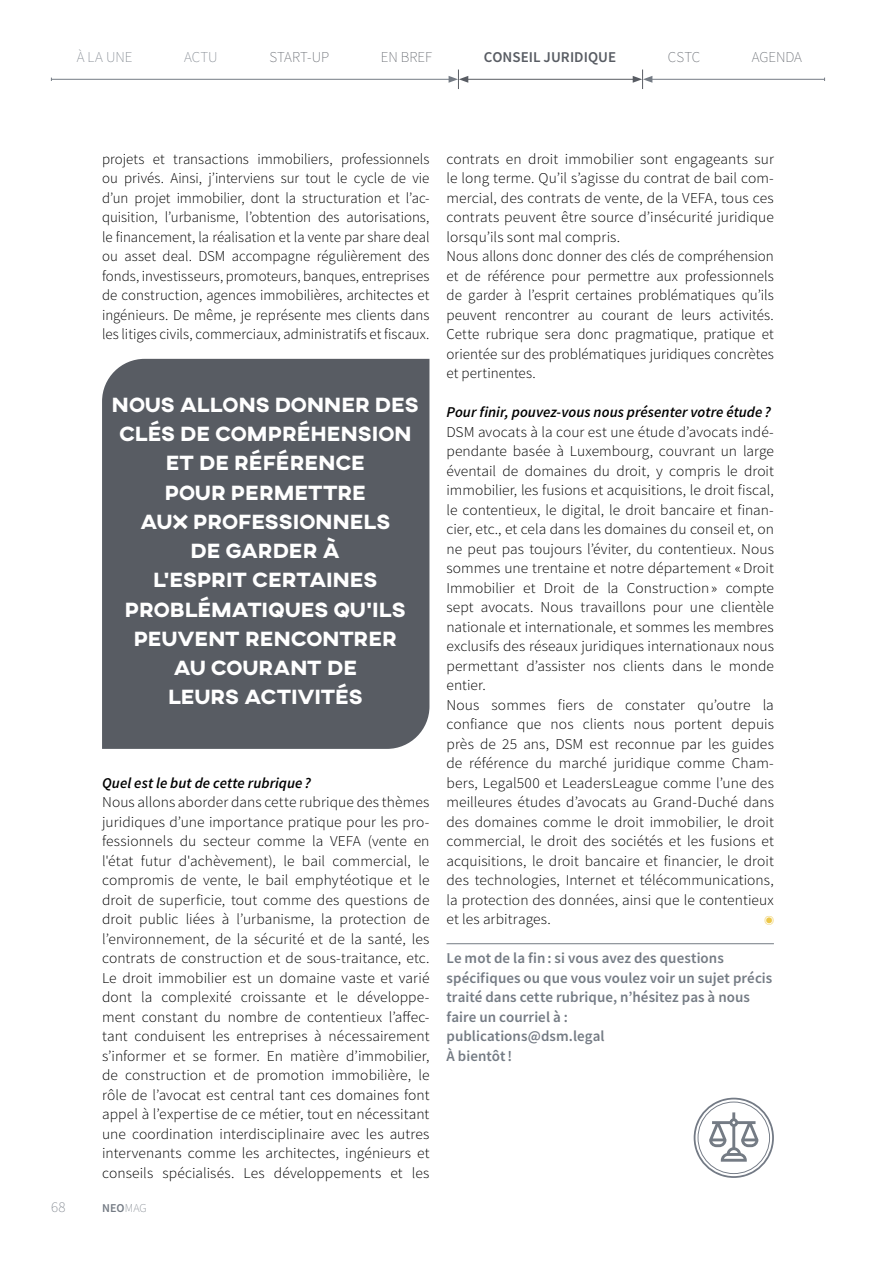
<style>
.page{position:relative;width:893px;height:1263px;background:#fff}
.page>*{position:absolute;margin:0;border:0;box-sizing:border-box;transform-origin:0 0}
.t1{font:800 21px/29.2px "AXIS";letter-spacing:-.005em;color:#fff;text-align:center}
.t2{font:300 15px/19.5px "Source Sans Pro";letter-spacing:.005em;color:#000;text-align:justify}
.t3{font:600 15px/19.5px "Source Sans Pro";letter-spacing:.005em;color:#747b84}
.t4{font:italic 600 15px "Source Sans Pro";letter-spacing:.005em;color:#000}
.t5{font:200 15px "Source Sans Pro";letter-spacing:-.005em;color:#585c63}
.t6{font:600 15px "Source Sans Pro";letter-spacing:.005em;color:#585c63}
.t7{font:200 15px "Source Sans Pro";color:#747b84}
.t8{font:600 12px "Source Sans Pro";color:#747b84}
.t9{font:300 10.5px "Source Sans Pro";color:#ecc648}
.s1{font-weight:200}
</style>
<div class="page">
<hr style="left:446px;top:943px;width:328px;height:1px;background:#747b84">
<div style="left:102px;top:359px;width:327px;height:390px;background:#585c63"></div>
<svg style="left:694px;top:1098px;width:80px;height:80px"></svg>
<hr style="left:466px;top:79px;width:169px;height:1px;background:#585c63">
<hr style="left:650px;top:79px;width:175px;height:1px;background:#747b84">
<svg style="left:633px;top:70px;width:19px;height:19px"></svg>
<hr style="left:51px;top:79px;width:400px;height:1px;background:#747b84">
<svg style="left:449px;top:70px;width:19px;height:19px"></svg>
<p class="t7" style="left:77px;top:48px;width:57px">À LA UNE</p>
<p class="t7" style="left:184px;top:48px;width:35px">ACTU</p>
<p class="t5" style="left:269px;top:48px;width:61px">START-UP</p>
<p class="t5" style="left:381px;top:48px;width:53px">EN BREF</p>
<p class="t6" style="left:484px;top:47px;width:134px">CONSEIL JURIDIQUE</p>
<p class="t5" style="left:668px;top:48px;width:34px">CSTC</p>
<p class="t5" style="left:752px;top:48px;width:52px">AGENDA</p>
<p class="t2" style="left:102px;top:149px;width:329px">projets et transactions immobiliers, professionnels ou privés. Ainsi, j’interviens sur tout le cycle de vie d’un projet immobilier, dont la structuration et l’ac&shy;quisition, l’urbanisme, l’obtention des autorisations, le financement, la réalisation et la vente par share deal ou asset deal. DSM accompagne régulièrement des fonds, investisseurs, promoteurs, banques, entreprises de construction, agences immobilières, architectes et ingénieurs. De même, je représente mes clients dans les litiges civils, commerciaux, administratifs et fiscaux.</p>
<h1 class="t1" style="left:112px;top:391px;width:308px">NOUS ALLONS DONNER DES<br>CLÉS DE COMPRÉHENSION<br>ET DE RÉFÉRENCE<br>POUR PERMETTRE<br>AUX PROFESSIONNELS<br>DE GARDER À<br>L’ESPRIT CERTAINES<br>PROBLÉMATIQUES QU’ILS<br>PEUVENT RENCONTRER<br>AU COURANT DE<br>LEURS ACTIVITÉS</h1>
<p class="t4" style="left:102px;top:773px;width:210px">Quel est le but de cette rubrique ?</p>
<p class="t2" style="left:102px;top:793px;width:329px">Nous allons aborder dans cette rubrique des thèmes juridiques d’une importance pratique pour les pro&shy;fessionnels du secteur comme la VEFA (vente en l'état futur d'achèvement), le bail commercial, le compromis de vente, le bail emphytéotique et le droit de superficie, tout comme des questions de droit public liées à l’urbanisme, la protection de l’environnement, de la sécurité et de la santé, les contrats de construction et de sous-traitance, etc.<br>Le droit immobilier est un domaine vaste et varié dont la complexité croissante et le développe&shy;ment constant du nombre de contentieux l’affec&shy;tant conduisent les entreprises à nécessairement s’informer et se former. En matière d’immobilier, de construction et de promotion immobilière, le rôle de l’avocat est central tant ces domaines font appel à l’expertise de ce métier, tout en nécessitant une coordination interdisciplinaire avec les autres intervenants comme les architectes, ingénieurs et conseils spécialisés. Les développements et les</p>
<p class="t7" style="left:51px;top:1198px;width:16px">68</p>
<p class="t8" style="left:102px;top:1200px;width:46px">NEO<span class="s1">MAG</span></p>
<p class="t2" style="left:446px;top:149px;width:329px;text-align:left">contrats en droit immobilier sont engageants sur le long terme. Qu’il s’agisse du contrat de bail com&shy;mercial, des contrats de vente, de la VEFA, tous ces contrats peuvent être source d’insécurité juridique lorsqu’ils sont mal compris.<br>Nous allons donc donner des clés de compréhension et de référence pour permettre aux professionnels de garder à l’esprit certaines problématiques qu’ils peuvent rencontrer au courant de leurs activités.<br>Cette rubrique sera donc pragmatique, pratique et orientée sur des problématiques juridiques concrètes et pertinentes.</p>
<p class="t4" style="left:446px;top:402px;width:326px">Pour finir, pouvez-vous nous présenter votre étude ?</p>
<p class="t2" style="left:446px;top:422px;width:329px;text-align:left">DSM avocats à la cour est une étude d’avocats indé&shy;pendante basée à Luxembourg, couvrant un large éventail de domaines du droit, y compris le droit immobilier, les fusions et acquisitions, le droit fiscal, le contentieux, le digital, le droit bancaire et finan&shy;cier, etc., et cela dans les domaines du conseil et, on ne peut pas toujours l’éviter, du contentieux. Nous sommes une trentaine et notre département «Droit Immobilier et Droit de la Construction» compte sept avocats. Nous travaillons pour une clientèle nationale et internationale, et sommes les membres exclusifs des réseaux juridiques internationaux nous permettant d’assister nos clients dans le monde entier.<br>Nous sommes fiers de constater qu’outre la confiance que nos clients nous portent depuis près de 25 ans, DSM est reconnue par les guides de référence du marché juridique comme Cham&shy;bers, Legal500 et LeadersLeague comme l’une des meilleures études d’avocats au Grand-Duché dans des domaines comme le droit immobilier, le droit commercial, le droit des sociétés et les fusions et acquisitions, le droit bancaire et financier, le droit des technologies, Internet et télécommunications, la protection des données, ainsi que le contentieux et les arbitrages.</p>
<p class="t9" style="left:764px;top:914px;width:11px">◉</p>
<p class="t3" style="left:446px;top:948px;width:327px">Le mot de la fin: si vous avez des questions spécifiques ou que vous voulez voir un sujet précis traité dans cette rubrique, n’hésitez pas à nous faire un courriel à :<br>publications@dsm.legal<br>À bientôt!</p>
</div>
